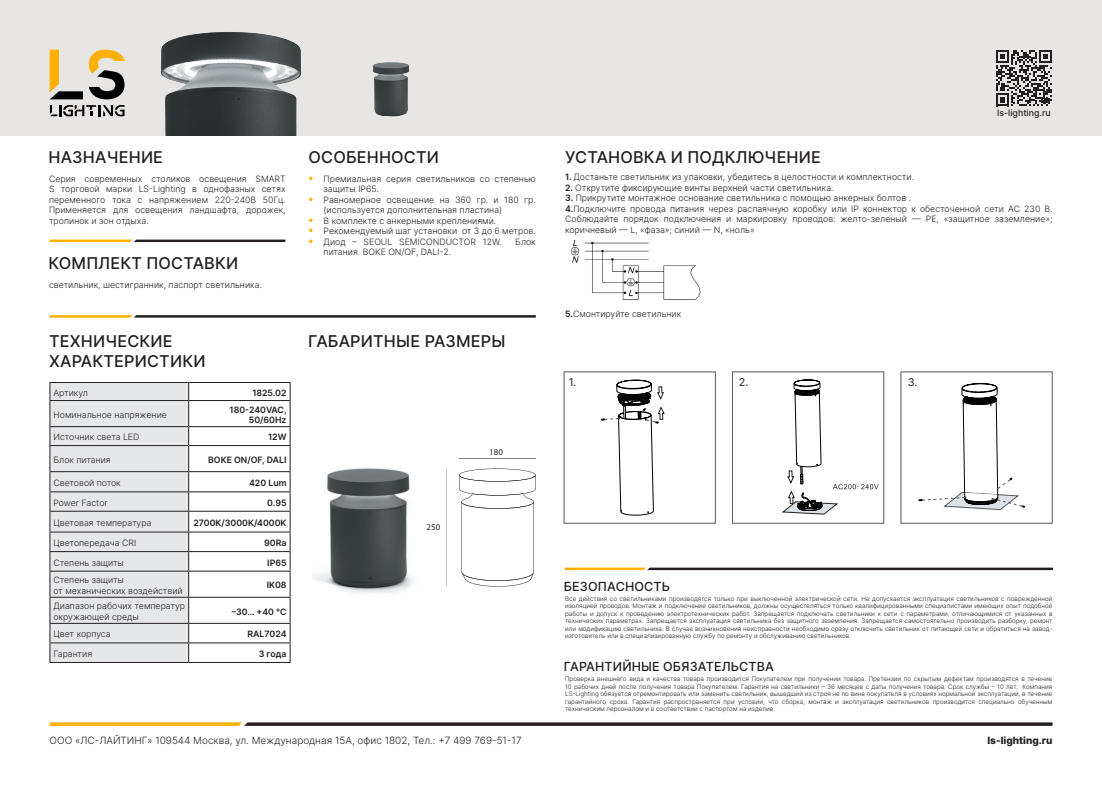
<style>
.page{position:relative;width:1102px;height:794px;background:#fff}
.page>*{position:absolute;margin:0;border:0;box-sizing:border-box;transform-origin:0 0}
.t1{font:500 16.25px "Inter";letter-spacing:.01em;color:#231f20}
.t2{font:500 12.5px "Inter";letter-spacing:.01em;color:#231f20}
.t3{font:10.88px "Inter";color:#231f20}
.t4{font:300 10px "Inter";color:#231f20}
.t5{font:800 10px "Inter";color:#231f20}
.t6{font:8.88px "Myriad Pro";color:#241f21}
.t7{font:300 8.75px/10.5px "Inter";color:#231f20}
.t8{font:600 8.75px/10.5px "Inter";color:#231f20;text-align:right}
.t9{font:500 8.75px "Inter";color:#231f20}
.t10{font:300 6.25px/7.5px "Inter";color:#231f20;text-align:justify}
.s1{font-size:12.5px;color:#ffb000}
.s2{font-weight:600}
</style>
<div class="page">
<svg style="left:50px;top:722px;width:1003px;height:4px;background:#645438"></svg>
<div style="left:0;top:0;width:1102px;height:136px;background:#e8e6e5"></div>
<img style="left:161px;top:32px;width:141px;height:104px">
<svg style="left:50px;top:50px;width:75px;height:66px"></svg>
<img style="left:373px;top:62px;width:36px;height:55px">
<div style="left:50px;top:383px;width:138px;height:279px;background:#e6e7e9"></div>
<hr style="left:49px;top:382px;width:140px;height:1px;background:#231f20">
<hr style="left:189px;top:382px;width:102px;height:1px;background:#231f20">
<hr style="left:49px;top:400px;width:140px;height:1px;background:#231f20">
<hr style="left:189px;top:400px;width:102px;height:1px;background:#231f20">
<hr style="left:49px;top:426px;width:140px;height:1px;background:#231f20">
<hr style="left:189px;top:426px;width:102px;height:1px;background:#231f20">
<hr style="left:49px;top:445px;width:140px;height:1px;background:#231f20">
<hr style="left:189px;top:445px;width:102px;height:1px;background:#231f20">
<hr style="left:49px;top:471px;width:140px;height:1px;background:#231f20">
<hr style="left:189px;top:471px;width:102px;height:1px;background:#231f20">
<hr style="left:49px;top:491px;width:140px;height:1px;background:#231f20">
<hr style="left:189px;top:491px;width:102px;height:1px;background:#231f20">
<hr style="left:49px;top:511px;width:140px;height:1px;background:#231f20">
<hr style="left:189px;top:511px;width:102px;height:1px;background:#231f20">
<hr style="left:49px;top:531px;width:140px;height:1px;background:#231f20">
<hr style="left:189px;top:531px;width:102px;height:1px;background:#231f20">
<hr style="left:49px;top:551px;width:140px;height:1px;background:#231f20">
<hr style="left:189px;top:551px;width:102px;height:1px;background:#231f20">
<hr style="left:49px;top:571px;width:140px;height:1px;background:#231f20">
<hr style="left:189px;top:571px;width:102px;height:1px;background:#231f20">
<hr style="left:49px;top:597px;width:140px;height:1px;background:#231f20">
<hr style="left:189px;top:597px;width:102px;height:1px;background:#231f20">
<hr style="left:49px;top:623px;width:140px;height:1px;background:#231f20">
<hr style="left:189px;top:623px;width:102px;height:1px;background:#231f20">
<hr style="left:49px;top:642px;width:140px;height:1px;background:#231f20">
<svg style="left:49px;top:383px;width:1px;height:279px"></svg>
<hr style="left:189px;top:642px;width:102px;height:1px;background:#231f20">
<svg style="left:188px;top:383px;width:1px;height:279px"></svg>
<svg style="left:290px;top:383px;width:1px;height:279px"></svg>
<hr style="left:49px;top:662px;width:140px;height:1px;background:#231f20">
<hr style="left:189px;top:662px;width:102px;height:1px;background:#231f20">
<svg style="left:50px;top:239px;width:235px;height:3px"></svg>
<svg style="left:50px;top:315px;width:486px;height:3px"></svg>
<svg style="left:565px;top:567px;width:488px;height:3px"></svg>
<img style="left:312px;top:468px;width:102px;height:125px">
<img style="left:570px;top:241px;width:131px;height:59px">
<svg style="left:602px;top:380px;width:62px;height:135px"></svg>
<div style="left:732px;top:372px;width:152px;height:151px;border:1px solid #57585a"></div>
<svg style="left:782px;top:380px;width:97px;height:134px"></svg>
<svg style="left:919px;top:383px;width:106px;height:139px"></svg>
<svg style="left:996px;top:50px;width:56px;height:56px"></svg>
<hr style="left:446px;top:469px;width:1px;height:117px;background:#808080">
<svg style="left:459px;top:468px;width:77px;height:118px"></svg>
<hr style="left:459px;top:458px;width:77px;height:1px;background:#808080">
<p class="t1" style="left:48px;top:145px;width:116px">НАЗНАЧЕНИЕ</p>
<p class="t1" style="left:309px;top:145px;width:132px">ОСОБЕННОСТИ</p>
<p class="t7" style="left:49px;top:173px;width:238px;text-align:justify">Серия современных столиков освещения SMART S торговой марки LS-Lighting в однофазных сетях переменного тока с напряжением 220-240В 50Гц.<br>Применяется для освещения ландшафта, дорожек, тропинок и зон отдыха.</p>
<p class="t1" style="left:48px;top:251px;width:191px">КОМПЛЕКТ ПОСТАВКИ</p>
<p class="t7" style="left:49px;top:280px;width:214px">светильник, шестигранник, паспорт светильника.</p>
<p class="t7" style="left:324px;top:173px;width:214px;text-indent:-16px"><span class="s1">•</span> Премиальная серия светильников со степенью защиты IP65.</p>
<p class="t7" style="left:324px;top:194px;width:214px;text-indent:-16px"><span class="s1">•</span> Равномерное освещение на 360 гр. и 180 гр. (используется дополнительная пластина)</p>
<p class="t7" style="left:308px;top:215px;width:190px"><span class="s1">•</span> В комплекте с анкерными креплениями.</p>
<p class="t7" style="left:308px;top:226px;width:230px"><span class="s1">•</span> Рекомендуемый шаг установки от 3 до 6 метров.</p>
<p class="t7" style="left:308px;top:236px;width:196px"><span class="s1">•</span> Диод – SEOUL SEMICONDUCTOR 12W.</p>
<p class="t7" style="left:515px;top:236px;width:22px">Блок</p>
<p class="t7" style="left:324px;top:247px;width:129px">питания BOKE ON/OF, DALI-2.</p>
<p class="t1" style="left:49px;top:329px;width:125px">ТЕХНИЧЕСКИЕ</p>
<p class="t1" style="left:308px;top:329px;width:199px">ГАБАРИТНЫЕ РАЗМЕРЫ</p>
<p class="t1" style="left:49px;top:349px;width:158px">ХАРАКТЕРИСТИКИ</p>
<p class="t7" style="left:53px;top:387px;width:36px">Артикул</p>
<p class="t8" style="left:252px;top:387px;width:36px">1825.02</p>
<p class="t7" style="left:53px;top:409px;width:115px">Номинальное напряжение</p>
<p class="t8" style="left:230px;top:404px;width:59px">180-240VAC,<br>50/60Hz</p>
<p class="t7" style="left:53px;top:432px;width:87px">Источник света LED</p>
<p class="t8" style="left:268px;top:432px;width:20px">12W</p>
<p class="t7" style="left:53px;top:454px;width:59px">Блок питания</p>
<p class="t8" style="left:208px;top:454px;width:80px">BOKE ON/OF, DALI</p>
<p class="t7" style="left:53px;top:477px;width:69px">Световой поток</p>
<p class="t8" style="left:249px;top:477px;width:39px">420 Lum</p>
<p class="t7" style="left:53px;top:497px;width:56px">Power Factor</p>
<p class="t8" style="left:267px;top:497px;width:21px">0.95</p>
<p class="t7" style="left:53px;top:517px;width:100px">Цветовая температура</p>
<p class="t8" style="left:194px;top:517px;width:95px">2700K/3000K/4000K</p>
<p class="t7" style="left:53px;top:537px;width:84px">Цветопередача CRI</p>
<p class="t8" style="left:264px;top:537px;width:24px">90Ra</p>
<p class="t7" style="left:53px;top:557px;width:72px">Степень защиты</p>
<p class="t8" style="left:267px;top:557px;width:21px">IP65</p>
<p class="t7" style="left:53px;top:574px;width:131px">Степень защиты<br>от механических воздействий</p>
<p class="t8" style="left:267px;top:580px;width:21px">IK08</p>
<p class="t7" style="left:53px;top:600px;width:133px">Диапазон рабочих температур окружающей среды</p>
<p class="t8" style="left:232px;top:606px;width:56px">–30… +40 °C</p>
<p class="t7" style="left:53px;top:629px;width:59px">Цвет корпуса</p>
<p class="t8" style="left:248px;top:629px;width:40px">RAL7024</p>
<p class="t7" style="left:53px;top:648px;width:40px">Гарантия</p>
<p class="t8" style="left:259px;top:648px;width:29px">3 года</p>
<h3 class="t6" style="left:427px;top:521px;width:15px">250</h3>
<h3 class="t6" style="left:489px;top:446px;width:15px">180</h3>
<p class="t9" style="left:997px;top:107px;width:55px">ls-lighting.ru</p>
<p class="t1" style="left:565px;top:145px;width:257px">УСТАНОВКА И ПОДКЛЮЧЕНИЕ</p>
<p class="t7" style="left:565px;top:172px;width:350px"><span class="s2">1.</span> Достаньте светильник из упаковки, убедитесь в целостности и комплектности.</p>
<p class="t7" style="left:565px;top:182px;width:270px"><span class="s2">2.</span> Открутите фиксирующие винты верхней части светильника.</p>
<p class="t7" style="left:565px;top:193px;width:347px"><span class="s2">3.</span> Прикрутите монтажное основание светильника с помощью анкерных болтов .</p>
<p class="t7" style="left:565px;top:203px;width:489px;text-align:justify"><span class="s2">4.</span>Подключите провода питания через распаячную коробку или IP коннектор к обесточенной сети AC 230 В.<br>Соблюдайте порядок подключения и маркировку проводов: желто-зеленый — PE, «защитное заземление»; коричневый — L, «фаза»; синий — N, «ноль»</p>
<p class="t7" style="left:565px;top:308px;width:118px"><span class="s2">5.</span>Смонтируйте светильник</p>
<p class="t3" style="left:569px;top:374px;width:9px">1.</p>
<p class="t3" style="left:739px;top:374px;width:11px">2.</p>
<p class="t3" style="left:908px;top:374px;width:11px">3.</p>
<p class="t2" style="left:564px;top:577px;width:108px">БЕЗОПАСНОСТЬ</p>
<p class="t10" style="left:565px;top:594px;width:489px">Все действия со светильниками производятся только при выключенной электрической сети. Не допускается эксплуатация светильников с поврежденной изоляцией проводов. Монтаж и подключение светильников, должны осуществляться только квалифицированными специалистами имеющих опыт подобной работы и допуск к проведению электротехнических работ. Запрещается подключать светильники к сети с параметрами, отличающимися от указанных в технических параметрах. Запрещается эксплуатация светильника без защитного заземления. Запрещается самостоятельно производить разборку, ремонт или модификацию светильника. В случае возникновения неисправности необходимо сразу отключить светильник от питающей сети и обратиться на завод&shy;изготовитель или в специализированную службу по ремонту и обслуживанию светильников.</p>
<p class="t2" style="left:564px;top:657px;width:211px">ГАРАНТИЙНЫЕ ОБЯЗАТЕЛЬСТВА</p>
<p class="t10" style="left:565px;top:675px;width:489px">Проверка внешнего вида и качества товара производится Покупателем при получении товара. Претензии по скрытым дефектам производятся в течение 10 рабочих дней после получения товара Покупателем. Гарантия на светильники – 36 месяцев с даты получения товара. Срок службы – 10 лет. Компания LS-Lighting обязуется отремонтировать или заменить светильник, вышедший из строя не по вине покупателя в условиях нормальной эксплуатации, в течение гарантийного срока. Гарантия распространяется при условии, что сборка, монтаж и эксплуатация светильников производится специально обученным техническим персоналом и в соответствии с паспортом на изделие.</p>
<h3 class="t4" style="left:50px;top:733px;width:474px">ООО «ЛС-ЛАЙТИНГ» 109544 Москва, ул. Международная 15А, офис 1802, Тел.: +7 499 769-51-17</h3>
<h3 class="t5" style="left:987px;top:733px;width:66px">ls-lighting.ru</h3>
</div>
